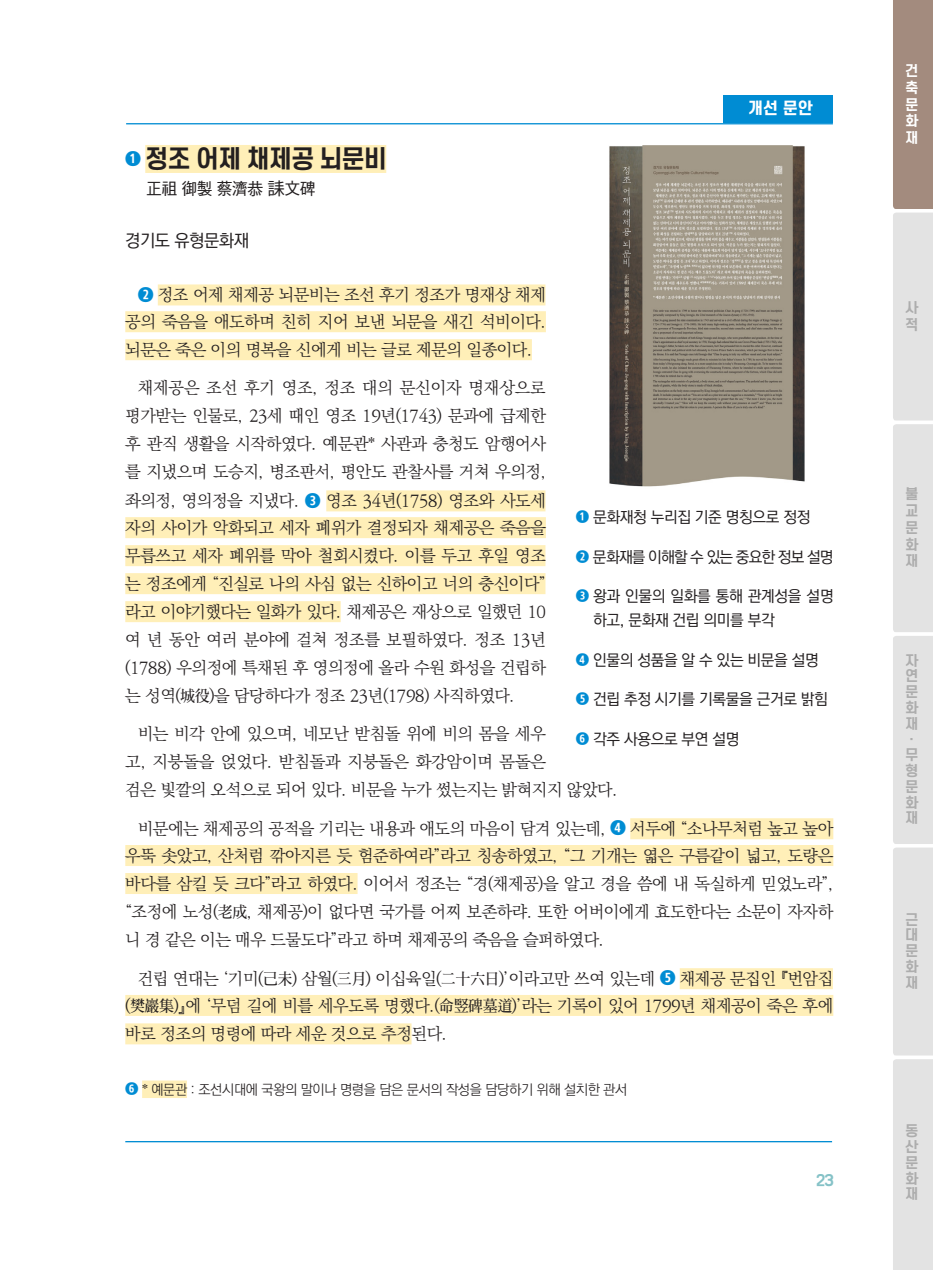
<style>
.page{position:relative;width:933px;height:1270px;background:#fff}
.page>*{position:absolute;margin:0;border:0;box-sizing:border-box;transform-origin:0 0}
.t1{font:700 24.5px "S Core Dream 6";letter-spacing:-.05em;color:#231f20}
.t2{font:500 17.5px "Ko Pub World Dotum";letter-spacing:-.025em;color:#231f20}
.t3{font:300 16.62px/28px "Ko Pub Batang";letter-spacing:-.025em;color:#231f20;text-align:justify}
.t4{font:500 15.75px/24.3px "Ko Pub Dotum";letter-spacing:-.025em;color:#231f20}
.t5{font:500 15.75px "Ko Pub Dotum";letter-spacing:-.06em;color:#231f20}
.t6{font:800 15.75px "S Core Dream 7";color:#fff}
.t7{font:300 14px "Ko Pub Dotum";letter-spacing:-.025em;color:#231f20}
.t8{font:700 14px "S Core Dream 6";color:#adadad}
.t9{font:700 14px "S Core Dream 6";color:#fff}
.t10{font:14px "BM Do Hyeon OTF";color:#85c2c7}
.s1{font-family:"S Core Dream 5";font-weight:500;font-size:16.62px;color:#008cd3}
.s2{font-family:"Noto Sans CJ Kkr";font-weight:400}
.s3{font-family:"S Core Dream 5";font-weight:500;color:#008cd3}
.s4{font-family:"S Core Dream 5";font-size:14px;color:#008cd3}
.s5{font-family:"Ko Pub Batang"}
</style>
<div class="page">
<hr style="left:126px;top:123px;width:707px;height:1px;background:#008cd3">
<hr style="left:125px;top:1141px;width:707px;height:1px;background:#008cd3">
<div style="left:723px;top:95px;width:109px;height:28px;background:#008cd3"></div>
<div style="left:145px;top:145px;width:241px;height:28px;background:#ffefb8"></div>
<div style="left:158px;top:284px;width:387px;height:21px;background:#ffefb8"></div>
<div style="left:125px;top:311px;width:421px;height:21px;background:#ffefb8"></div>
<div style="left:125px;top:339px;width:407px;height:21px;background:#ffefb8"></div>
<div style="left:326px;top:490px;width:219px;height:21px;background:#ffefb8"></div>
<div style="left:125px;top:517px;width:421px;height:21px;background:#ffefb8"></div>
<div style="left:125px;top:545px;width:420px;height:21px;background:#ffefb8"></div>
<div style="left:125px;top:573px;width:420px;height:21px;background:#ffefb8"></div>
<div style="left:125px;top:601px;width:216px;height:21px;background:#ffefb8"></div>
<div style="left:630px;top:818px;width:203px;height:21px;background:#ffefb8"></div>
<div style="left:125px;top:845px;width:708px;height:21px;background:#ffefb8"></div>
<div style="left:125px;top:873px;width:232px;height:21px;background:#ffefb8"></div>
<div style="left:679px;top:968px;width:154px;height:21px;background:#ffefb8"></div>
<div style="left:125px;top:995px;width:708px;height:21px;background:#ffefb8"></div>
<div style="left:125px;top:1023px;width:286px;height:21px;background:#ffefb8"></div>
<div style="left:142px;top:1080px;width:45px;height:18px;background:#ffefb8"></div>
<img style="left:609px;top:145px;width:196px;height:342px">
<svg style="left:893px;top:0;width:40px;height:1270px;background:#d8d4d2"></svg>
<p class="t6" style="left:748px;top:97px;width:66px">개선 문안</p>
<p class="t1" style="left:125px;top:141px;width:264px"><span class="s1">❶</span> 정조 어제 채제공 뇌문비</p>
<p class="t2" style="left:146px;top:176px;width:171px">正祖 御製 蔡濟恭 <span class="s2">誄</span>文碑</p>
<p class="t2" style="left:125px;top:229px;width:125px">경기도 유형문화재</p>
<p class="t3" style="left:125px;top:282px;width:422px;line-height:27.3px;text-indent:12px"><span class="s3">❷</span> 정조 어제 채제공 뇌문비는 조선 후기 정조가 명재상 채제 공의 죽음을 애도하며 친히 지어 보낸 뇌문을 새긴 석비이다. 뇌문은 죽은 이의 명복을 신에게 비는 글로 제문의 일종이다.</p>
<p class="t3" style="left:125px;top:374px;width:422px;text-indent:12px">채제공은 조선 후기 영조, 정조 대의 문신이자 명재상으로 평가받는 인물로, 23세 때인 영조 19년(1743) 문과에 급제한 후 관직 생활을 시작하였다. 예문관* 사관과 충청도 암행어사 를 지냈으며 도승지, 병조판서, 평안도 관찰사를 거쳐 우의정, 좌의정, 영의정을 지냈다. <span class="s3">❸</span> 영조 34년(1758) 영조와 사도세</p>
<p class="t3" style="left:125px;top:514px;width:422px">자의 사이가 악화되고 세자 폐위가 결정되자 채제공은 죽음을 무릅쓰고 세자 폐위를 막아 철회시켰다. 이를 두고 후일 영조 는 정조에게 “진실로 나의 사심 없는 신하이고 너의 충신이다” 라고 이야기했다는 일화가 있다. 채제공은 재상으로 일했던 10 여 년 동안 여러 분야에 걸쳐 정조를 보필하였다. 정조 13년 (1788) 우의정에 특채된 후 영의정에 올라 수원 화성을 건립하 는 성역(城役)을 담당하다가 정조 23년(1798) 사직하였다.</p>
<p class="t3" style="left:125px;top:720px;width:494px;text-align:left;text-indent:12px">비는 비각 안에 있으며, 네모난 받침돌 위에 비의 몸을 세우<br>고, 지붕돌을 얹었다. 받침돌과 지붕돌은 화강암이며 몸돌은<br>검은 빛깔의 오석으로 되어 있다. 비문을 누가 썼는지는 밝혀지지 않았다.</p>
<p class="t3" style="left:125px;top:816px;width:709px;text-indent:12px">비문에는 채제공의 공적을 기리는 내용과 애도의 마음이 담겨 있는데, <span class="s3">❹</span> 서두에 “소나무처럼 높고 높아 우뚝 솟았고, 산처럼 깎아지른 듯 험준하여라”라고 칭송하였고, “그 기개는 엷은 구름같이 넓고, 도량은 바다를 삼킬 듯 크다”라고 하였다. 이어서 정조는 “경(채제공)을 알고 경을 씀에 내 독실하게 믿었노라”, “조정에 노성(老成, 채제공)이 없다면 국가를 어찌 보존하랴. 또한 어버이에게 효도한다는 소문이 자자하 니 경 같은 이는 매우 드물도다”라고 하며 채제공의 죽음을 슬퍼하였다.</p>
<p class="t3" style="left:125px;top:966px;width:709px;line-height:26.8px;text-align:right">건립 연대는 ‘기미(己未) 삼월(三月) 이십육일(二十六日)’이라고만 쓰여 있는데 <span class="s3">❺</span> 채제공 문집인 『번암집<br>(樊巖集)』에 ‘무덤 길에 비를 세우도록 명했다.(命竪碑墓道)’라는 기록이 있어 1799년 채제공이 죽은 후에</p>
<p class="t3" style="left:125px;top:1021px;width:323px">바로 정조의 명령에 따라 세운 것으로 추정된다.</p>
<p class="t4" style="left:575px;top:506px;width:236px"><span class="s4">❶</span> 문화재청 누리집 기준 명칭으로 정정</p>
<p class="t5" style="left:575px;top:549px;width:259px"><span class="s4">❷</span> 문화재를 이해할 수 있는 중요한 정보 설명</p>
<p class="t4" style="left:593px;top:585px;width:242px;text-indent:-18px"><span class="s4">❸</span> 왕과 인물의 일화를 통해 관계성을 설명 하고, 문화재 건립 의미를 부각</p>
<p class="t4" style="left:575px;top:648px;width:245px"><span class="s4">❹</span> 인물의 성품을 알 수 있는 비문을 설명</p>
<p class="t4" style="left:575px;top:688px;width:254px"><span class="s4">❺</span> 건립 추정 시기를 기록물을 근거로 밝힘</p>
<p class="t4" style="left:575px;top:727px;width:165px"><span class="s4">❻</span> 각주 사용으로 부연 설명</p>
<p class="t7" style="left:125px;top:1082px;width:503px"><span class="s3">❻</span> <span class="s5">*</span> 예문관 : 조선시대에 국왕의 말이나 명령을 담은 문서의 작성을 담당하기 위해 설치한 관서</p>
<p class="t10" style="left:816px;top:1173px;width:19px">23</p>
<p class="t9" style="left:905px;top:60px;width:15px">건</p>
<p class="t9" style="left:905px;top:77px;width:15px">축</p>
<p class="t9" style="left:905px;top:94px;width:15px">문</p>
<p class="t9" style="left:905px;top:111px;width:15px">화</p>
<p class="t9" style="left:905px;top:128px;width:15px">재</p>
<p class="t8" style="left:905px;top:297px;width:15px">사</p>
<p class="t8" style="left:905px;top:314px;width:15px">적</p>
<p class="t8" style="left:905px;top:484px;width:15px">불</p>
<p class="t8" style="left:905px;top:501px;width:15px">교</p>
<p class="t8" style="left:905px;top:517px;width:15px">문</p>
<p class="t8" style="left:905px;top:534px;width:15px">화</p>
<p class="t8" style="left:905px;top:551px;width:15px">재</p>
<p class="t8" style="left:905px;top:650px;width:15px">자</p>
<p class="t8" style="left:905px;top:666px;width:15px">연</p>
<p class="t8" style="left:905px;top:682px;width:15px">문</p>
<p class="t8" style="left:905px;top:698px;width:15px">화</p>
<p class="t8" style="left:905px;top:713px;width:15px">재</p>
<p class="t8" style="left:909px;top:729px;width:7px">·</p>
<p class="t8" style="left:905px;top:745px;width:15px">무</p>
<p class="t8" style="left:905px;top:761px;width:15px">형</p>
<p class="t8" style="left:905px;top:776px;width:15px">문</p>
<p class="t8" style="left:905px;top:792px;width:15px">화</p>
<p class="t8" style="left:905px;top:808px;width:15px">재</p>
<p class="t8" style="left:905px;top:909px;width:15px">근</p>
<p class="t8" style="left:905px;top:925px;width:15px">대</p>
<p class="t8" style="left:905px;top:941px;width:15px">문</p>
<p class="t8" style="left:905px;top:956px;width:15px">화</p>
<p class="t8" style="left:905px;top:972px;width:15px">재</p>
<p class="t8" style="left:905px;top:1121px;width:15px">동</p>
<p class="t8" style="left:905px;top:1137px;width:15px">산</p>
<p class="t8" style="left:905px;top:1152px;width:15px">문</p>
<p class="t8" style="left:905px;top:1168px;width:15px">화</p>
<p class="t8" style="left:905px;top:1184px;width:15px">재</p>
</div>
